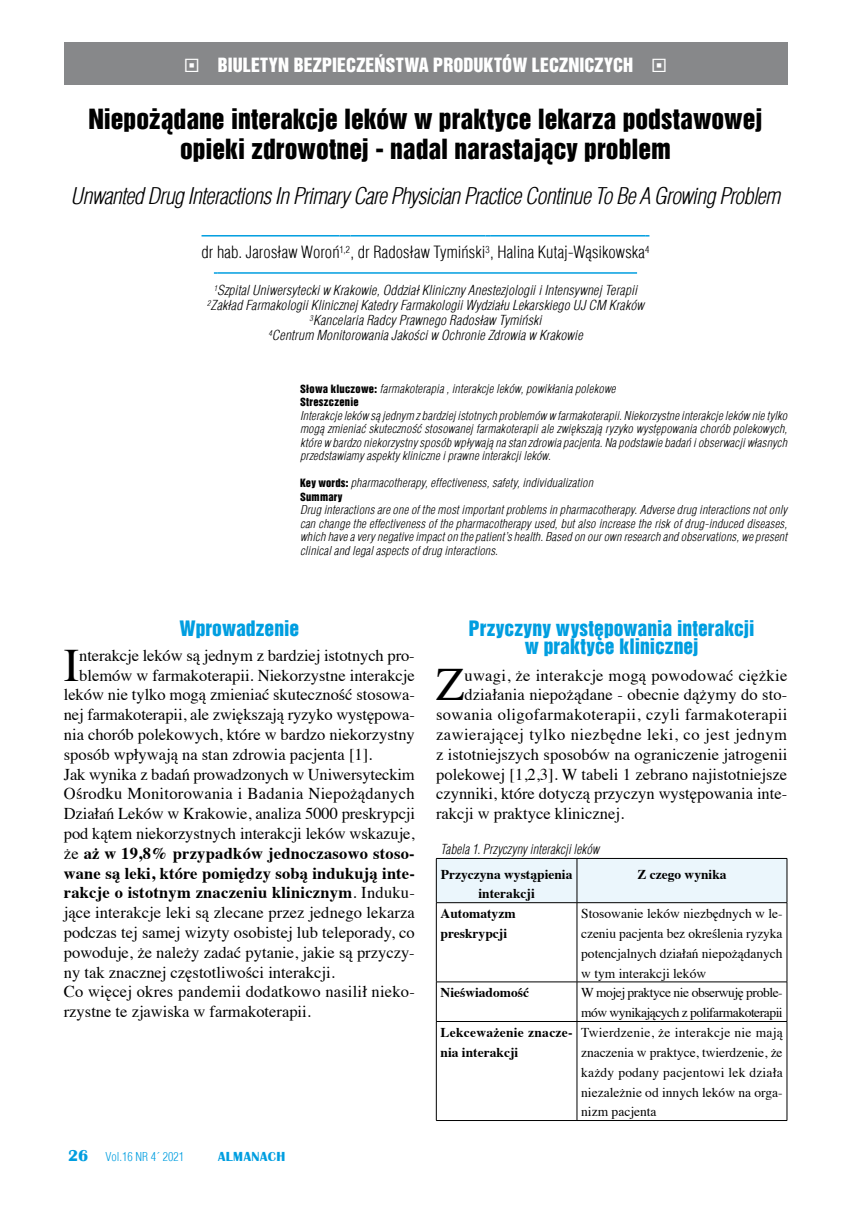
<style>
.page{position:relative;width:851px;height:1212px;background:#fff}
.page>*{position:absolute;margin:0;border:0;box-sizing:border-box;transform-origin:0 0}
.t1{font:46.5px "Times";color:#000}
.t2{font:25.5px/30.6px "Switzerland Inserat";color:#000;text-align:center}
.t3{font:italic 300 22.5px "Switzerland Cond";letter-spacing:-.03em;color:#000}
.t4{font:19.5px/18px "Switzerland Inserat";letter-spacing:.005em;color:#009ee0;text-align:center}
.t5{font:18px "Switzerland Inserat";letter-spacing:.005em;color:#fff}
.t6{font:16.5px "Times";color:#000}
.t7{font:700 16.5px "Times";letter-spacing:.015em;color:#000}
.t8{font:16.5px "Times";letter-spacing:.02em;color:#000}
.t9{font:300 16.5px "Switzerland Cond";letter-spacing:.01em;color:#000}
.t10{font:16.5px "Times";letter-spacing:.025em;color:#000}
.t11{font:16.5px "Times";letter-spacing:.03em;color:#000}
.t12{font:13.5px/19.8px "Times";color:#000;text-align:justify}
.t13{font:italic 300 13.5px/15px "Switzerland Cond";letter-spacing:.01em;color:#000;text-align:center}
.t14{font:700 13.5px/19.8px "Times";color:#000;text-align:center}
.t15{font:13.5px/19.8px "Times";letter-spacing:-.035em;color:#000}
.t16{font:italic 300 13.5px "Switzerland Cond";letter-spacing:.01em;color:#000;scale:.93 1}
.t17{font:700 13.5px/19.8px "Times";letter-spacing:.02em;color:#000}
.t18{font:700 13.5px "Britannic";letter-spacing:.04em;color:#009ee0}
.t19{font:italic 300 12px/13.5px "Switzerland Cond";letter-spacing:.015em;color:#000;text-align:justify}
.t20{font:300 12px "Switzerland Cond";color:#009ee0}
.t21{font:10.5px "Switzerland Inserat";letter-spacing:.03em;color:#000}
.s1{font-family:"Switzerland Inserat";font-weight:400;font-style:normal;font-size:10.5px}
.s2{font-weight:400}
.s3{font-family:"Britannic";font-weight:700;font-size:16.5px}
</style>
<div class="page">
<hr style="left:201px;top:235px;width:138px;height:1px;background:#009ee0">
<svg style="left:339px;top:235px;width:11px;height:2px"></svg>
<hr style="left:350px;top:235px;width:135px;height:1px;background:#009ee0">
<hr style="left:490px;top:235px;width:155px;height:1px;background:#009ee0">
<hr style="left:217px;top:272px;width:420px;height:2px;background:#009ee0">
<div style="left:437px;top:859px;width:349px;height:43px;background:#ebf6fc"></div>
<hr style="left:436px;top:858px;width:141px;height:1px;background:#000">
<hr style="left:436px;top:859px;width:1px;height:43px;background:#000">
<hr style="left:577px;top:858px;width:210px;height:1px;background:#000">
<hr style="left:576px;top:859px;width:1px;height:43px;background:#000">
<hr style="left:786px;top:859px;width:1px;height:43px;background:#000">
<hr style="left:436px;top:902px;width:141px;height:1px;background:#000">
<hr style="left:436px;top:903px;width:1px;height:79px;background:#000">
<hr style="left:577px;top:902px;width:210px;height:1px;background:#000">
<hr style="left:576px;top:903px;width:1px;height:79px;background:#000">
<hr style="left:786px;top:903px;width:1px;height:79px;background:#000">
<hr style="left:436px;top:981px;width:141px;height:1px;background:#000">
<hr style="left:436px;top:982px;width:1px;height:39px;background:#000">
<hr style="left:577px;top:981px;width:210px;height:1px;background:#000">
<hr style="left:576px;top:982px;width:1px;height:39px;background:#000">
<hr style="left:786px;top:982px;width:1px;height:39px;background:#000">
<hr style="left:436px;top:1021px;width:141px;height:1px;background:#000">
<hr style="left:436px;top:1022px;width:1px;height:98px;background:#000">
<hr style="left:577px;top:1021px;width:210px;height:1px;background:#000">
<hr style="left:576px;top:1022px;width:1px;height:98px;background:#000">
<hr style="left:786px;top:1022px;width:1px;height:98px;background:#000">
<hr style="left:436px;top:1120px;width:141px;height:1px;background:#000">
<hr style="left:577px;top:1120px;width:210px;height:1px;background:#000">
<div style="left:64px;top:43px;width:723px;height:42px;background:#87888a"></div>
<p class="t5" style="left:184px;top:53px;width:484px">◻ BIULETYN BEZPIECZEŃSTWA PRODUKTÓW LECZNICZYCH ◻</p>
<h2 class="t2" style="left:88px;top:103px;width:675px">Niepożądane interakcje leków w praktyce lekarza podstawowej opieki zdrowotnej - nadal narastający problem</h2>
<h3 class="t3" style="left:71px;top:182px;width:711px">Unwanted Drug Interactions In Primary Care Physician Practice Continue To Be A Growing Problem</h3>
<p class="t9" style="left:201px;top:243px;width:449px">dr hab. Jarosław Woroń<sup>1,2</sup>, dr Radosław Tymiński<sup>3</sup>, Halina Kutaj-Wąsikowska<sup>4</sup></p>
<p class="t13" style="left:207px;top:283px;width:438px"><sup>1</sup>Szpital Uniwersytecki w Krakowie, Oddział Kliniczny Anestezjologii i Intensywnej Terapii <sup>2</sup>Zakład Farmakologii Klinicznej Katedry Farmakologii Wydziału Lekarskiego UJ CM Kraków <sup>3</sup>Kancelaria Radcy Prawnego Radosław Tymiński<br><sup>4</sup>Centrum Monitorowania Jakości w Ochronie Zdrowia w Krakowie</p>
<p class="t19" style="left:300px;top:381px;width:317px"><span class="s1">Słowa kluczowe:</span> farmakoterapia , interakcje leków, powikłania polekowe</p>
<p class="t21" style="left:300px;top:395px;width:60px">Streszczenie</p>
<p class="t19" style="left:300px;top:408px;width:488px">Interakcje leków są jednym z bardziej istotnych problemów w farmakoterapii. Niekorzystne interakcje leków nie tylko mogą zmieniać skuteczność stosowanej farmakoterapii ale zwiększają ryzyko występowania chorób polekowych, które w bardzo niekorzystny sposób wpływają na stan zdrowia pacjenta. Na podstawie badań i obserwacji własnych przedstawiamy aspekty kliniczne i prawne interakcji leków.</p>
<p class="t19" style="left:300px;top:476px;width:294px"><span class="s1">Key words:</span> pharmacotherapy, effectiveness, safety, individualization</p>
<p class="t21" style="left:300px;top:490px;width:44px">Summary</p>
<p class="t19" style="left:300px;top:503px;width:488px">Drug interactions are one of the most important problems in pharmacotherapy. Adverse drug interactions not only can change the effectiveness of the pharmacotherapy used, but also increase the risk of drug-induced diseases, which have a very negative impact on the patient’s health. Based on our own research and observations, we present clinical and legal aspects of drug interactions.</p>
<p class="t4" style="left:179px;top:619px;width:121px">Wprowadzenie</p>
<h1 class="t1" style="left:64px;top:621px;width:17px">I</h1>
<p class="t6" style="left:79px;top:640px;width:337px">nterakcje leków są jednym z bardziej istotnych pro-</p>
<p class="t6" style="left:79px;top:660px;width:337px">blemów w farmakoterapii. Niekorzystne interakcje</p>
<p class="t6" style="left:64px;top:679px;width:352px">leków nie tylko mogą zmieniać skuteczność stosowa-</p>
<p class="t6" style="left:64px;top:699px;width:352px">nej farmakoterapii, ale zwiększają ryzyko występowa-</p>
<p class="t6" style="left:64px;top:719px;width:352px">nia chorób polekowych, które w bardzo niekorzystny</p>
<p class="t6" style="left:64px;top:739px;width:310px">sposób wpływają na stan zdrowia pacjenta [1].</p>
<p class="t6" style="left:64px;top:759px;width:352px">Jak wynika z badań prowadzonych w Uniwersyteckim</p>
<p class="t8" style="left:64px;top:778px;width:352px">Ośrodku Monitorowania i Badania Niepożądanych</p>
<p class="t6" style="left:64px;top:798px;width:352px">Działań Leków w Krakowie, analiza 5000 preskrypcji</p>
<p class="t6" style="left:64px;top:818px;width:352px">pod kątem niekorzystnych interakcji leków wskazuje,</p>
<p class="t7" style="left:64px;top:837px;width:352px"><span class="s2">że</span> aż w 19,8% przypadków jednoczasowo stoso-</p>
<p class="t7" style="left:64px;top:857px;width:352px">wane są leki, które pomiędzy sobą indukują inte-</p>
<p class="t7" style="left:64px;top:877px;width:352px">rakcje o istotnym znaczeniu klinicznym<span class="s2">. Induku-</span></p>
<p class="t6" style="left:64px;top:897px;width:352px">jące interakcje leki są zlecane przez jednego lekarza</p>
<p class="t6" style="left:64px;top:917px;width:352px">podczas tej samej wizyty osobistej lub teleporady, co</p>
<p class="t6" style="left:64px;top:937px;width:352px">powoduje, że należy zadać pytanie, jakie są przyczy-</p>
<p class="t6" style="left:64px;top:957px;width:272px">ny tak znacznej częstotliwości interakcji.</p>
<p class="t6" style="left:64px;top:976px;width:352px">Co więcej okres pandemii dodatkowo nasilił nieko-</p>
<p class="t6" style="left:64px;top:996px;width:248px">rzystne te zjawiska w farmakoterapii.</p>
<p class="t20" style="left:68px;top:1149px;width:118px"><span class="s3">26</span> Vol.16 NR 4´ 2021</p>
<p class="t18" style="left:218px;top:1148px;width:69px">ALMANACH</p>
<p class="t4" style="left:469px;top:619px;width:287px">Przyczyny występowania interakcji w praktyce klinicznej</p>
<h1 class="t1" style="left:436px;top:641px;width:30px">Z</h1>
<p class="t8" style="left:464px;top:660px;width:324px">uwagi, że interakcje mogą powodować ciężkie</p>
<p class="t6" style="left:464px;top:679px;width:324px">działania niepożądane - obecnie dążymy do sto-</p>
<p class="t10" style="left:436px;top:699px;width:353px">sowania oligofarmakoterapii, czyli farmakoterapii</p>
<p class="t11" style="left:436px;top:719px;width:352px">zawierającej tylko niezbędne leki, co jest jednym</p>
<p class="t6" style="left:436px;top:739px;width:352px">z istotniejszych sposobów na ograniczenie jatrogenii</p>
<p class="t6" style="left:436px;top:759px;width:352px">polekowej [1,2,3]. W tabeli 1 zebrano najistotniejsze</p>
<p class="t6" style="left:436px;top:778px;width:352px">czynniki, które dotyczą przyczyn występowania inte-</p>
<p class="t6" style="left:436px;top:798px;width:189px">rakcji w praktyce klinicznej.</p>
<p class="t16" style="left:440px;top:841px;width:172px">Tabela 1. Przyczyny interakcji leków</p>
<p class="t14" style="left:440px;top:863px;width:133px">Przyczyna wystąpienia interakcji</p>
<p class="t14" style="left:637px;top:863px;width:91px">Z czego wynika</p>
<p class="t14" style="left:440px;top:902px;width:76px;text-align:left">Automatyzm preskrypcji</p>
<p class="t12" style="left:581px;top:903px;width:203px">Stosowanie leków niezbędnych w le&shy;czeniu pacjenta bez określenia ryzyka potencjalnych działań niepożądanych w tym interakcji leków</p>
<p class="t14" style="left:440px;top:981px;width:90px">Nieświadomość</p>
<p class="t15" style="left:581px;top:982px;width:203px">W mojej praktyce nie obserwuję proble&shy;mów wynikających z polifarmakoterapii</p>
<p class="t17" style="left:440px;top:1021px;width:134px">Lekceważenie znacze&shy;nia interakcji</p>
<p class="t12" style="left:581px;top:1021px;width:203px">Twierdzenie, że interakcje nie mają znaczenia w praktyce, twierdzenie, że każdy podany pacjentowi lek działa niezależnie od innych leków na orga&shy;nizm pacjenta</p>
</div>
